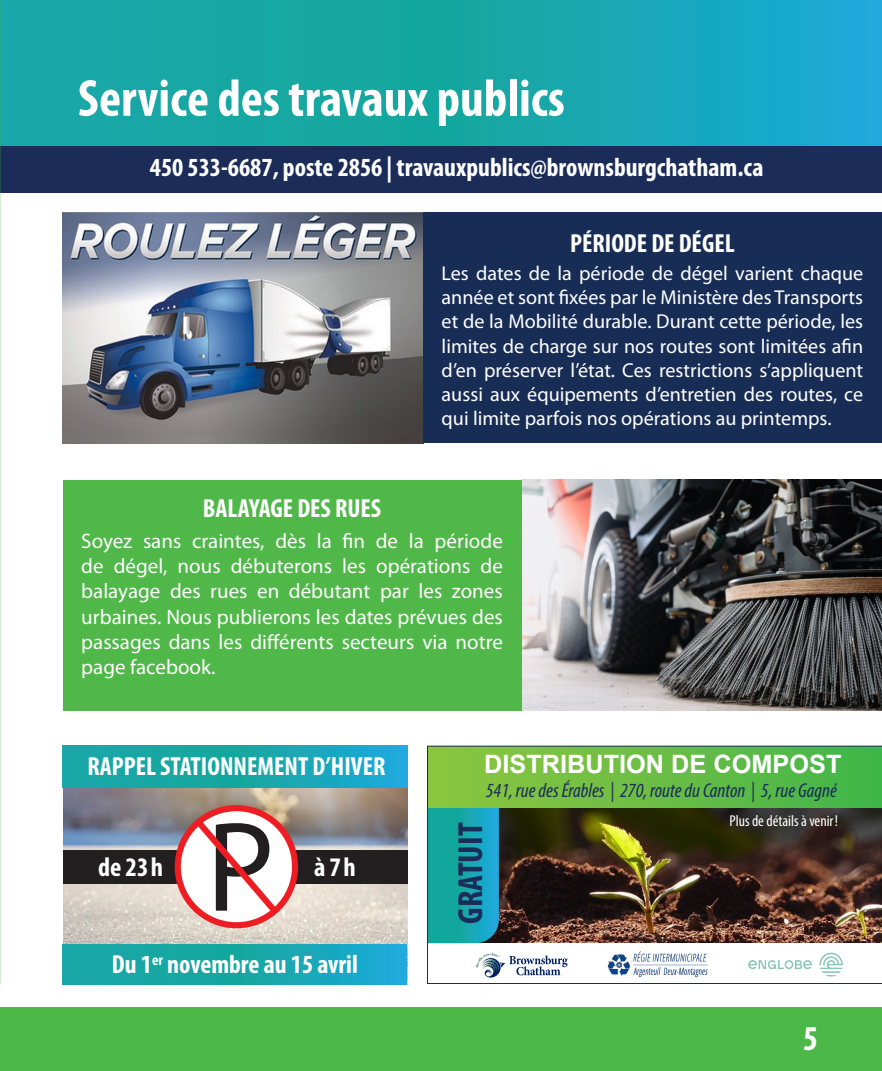
<style>
.page{position:relative;width:882px;height:1071px;background:#fff}
.page>*{position:absolute;margin:0;border:0;box-sizing:border-box;transform-origin:0 0}
.t1{font:128.97px "Myriad Pro";color:#231f20}
.t2{font:700 condensed 52.5px "Myriad Pro";color:#fff}
.t3{font:700 condensed 35px "Myriad Pro";color:#1a2c57}
.t4{font:700 condensed 35px "Myriad Pro";color:#fff}
.t5{font:700 condensed 26.95px "Myriad Pro";letter-spacing:.04em;color:#fff}
.t6{font:700 condensed 26.25px "Myriad Pro";color:#fff}
.t7{font:700 25.38px "Arial";color:#fff}
.t8{font:21px/25.2px "Myriad Pro";color:#fff;text-align:justify}
.t9{font:20.12px/24.2px "Myriad Pro";color:#fff;text-align:justify}
.t10{font:italic condensed 20.12px "Myriad Pro";color:#1a2c57}
.t11{font:condensed 15.75px "Myriad Pro";color:#fff}
</style>
<div class="page">
<img style="left:427px;top:746px;width:455px;height:238px">
<div style="left:0;top:145px;width:882px;height:48px;background:#1a2c57"></div>
<svg style="left:0;top:0;width:882px;height:145px;background:#18a7af"></svg>
<img style="left:521px;top:480px;width:361px;height:230px">
<div style="left:63px;top:480px;width:458px;height:230px;background:#4fb848"></div>
<img style="left:63px;top:213px;width:360px;height:230px">
<div style="left:423px;top:213px;width:459px;height:230px;background:#182d56"></div>
<img style="left:63px;top:787px;width:344px;height:157px">
<div style="left:63px;top:850px;width:344px;height:33px;background:#231f20"></div>
<svg style="left:178px;top:808px;width:117px;height:117px"></svg>
<div style="left:175px;top:805px;width:123px;height:123px;border:6px solid #ee1d23;border-radius:50%"></div>
<svg style="left:190px;top:813px;width:93px;height:107px"></svg>
<svg style="left:63px;top:746px;width:344px;height:41px;background:#18a7b0"></svg>
<svg style="left:63px;top:944px;width:344px;height:40px;background:#18a7b0"></svg>
<div style="left:0;top:1008px;width:882px;height:63px;background:#4cb848"></div>
<p class="t2" style="left:78px;top:66px;width:488px">Service des travaux publics</p>
<p class="t6" style="left:150px;top:151px;width:615px">450 533-6687, poste 2856 | travauxpublics@brownsburgchatham.ca</p>
<p class="t6" style="left:570px;top:226px;width:166px">PÉRIODE DE DÉGEL</p>
<p class="t6" style="left:203px;top:491px;width:180px">BALAYAGE DES RUES</p>
<p class="t9" style="left:442px;top:261px;width:423px">Les dates de la période de dégel varient chaque année et sont fixées par le Ministère des Transports et de la Mobilité durable. Durant cette période, les limites de charge sur nos routes sont limitées afin d’en préserver l’état. Ces restrictions s’appliquent aussi aux équipements d’entretien des routes, ce qui limite parfois nos opérations au printemps.</p>
<p class="t8" style="left:81px;top:528px;width:423px">Soyez sans craintes, dès la fin de la période de dégel, nous débuterons les opérations de balayage des rues en débutant par les zones urbaines. Nous publierons les dates prévues des passages dans les différents secteurs via notre page facebook.</p>
<p class="t6" style="left:87px;top:750px;width:300px">RAPPEL STATIONNEMENT D’HIVER</p>
<p class="t1" style="left:206px;top:788px;width:70px">P</p>
<p class="t5" style="left:98px;top:850px;width:67px">de 23h</p>
<p class="t5" style="left:314px;top:850px;width:43px">à 7h</p>
<p class="t6" style="left:112px;top:948px;width:248px">Du 1<sup>er</sup> novembre au 15 avril</p>
<p class="t7" style="left:484px;top:746px;width:359px">DISTRIBUTION DE COMPOST</p>
<p class="t10" style="left:486px;top:778px;width:352px">541, rue des Érables | 270, route du Canton | 5, rue Gagné</p>
<p class="t11" style="left:729px;top:811px;width:110px">Plus de détails à venir!</p>
<p class="t3" style="left:449px;top:924px;width:102px;rotate:-90deg">GRATUIT</p>
<h3 class="t4" style="left:803px;top:1016px;width:16px">5</h3>
</div>
